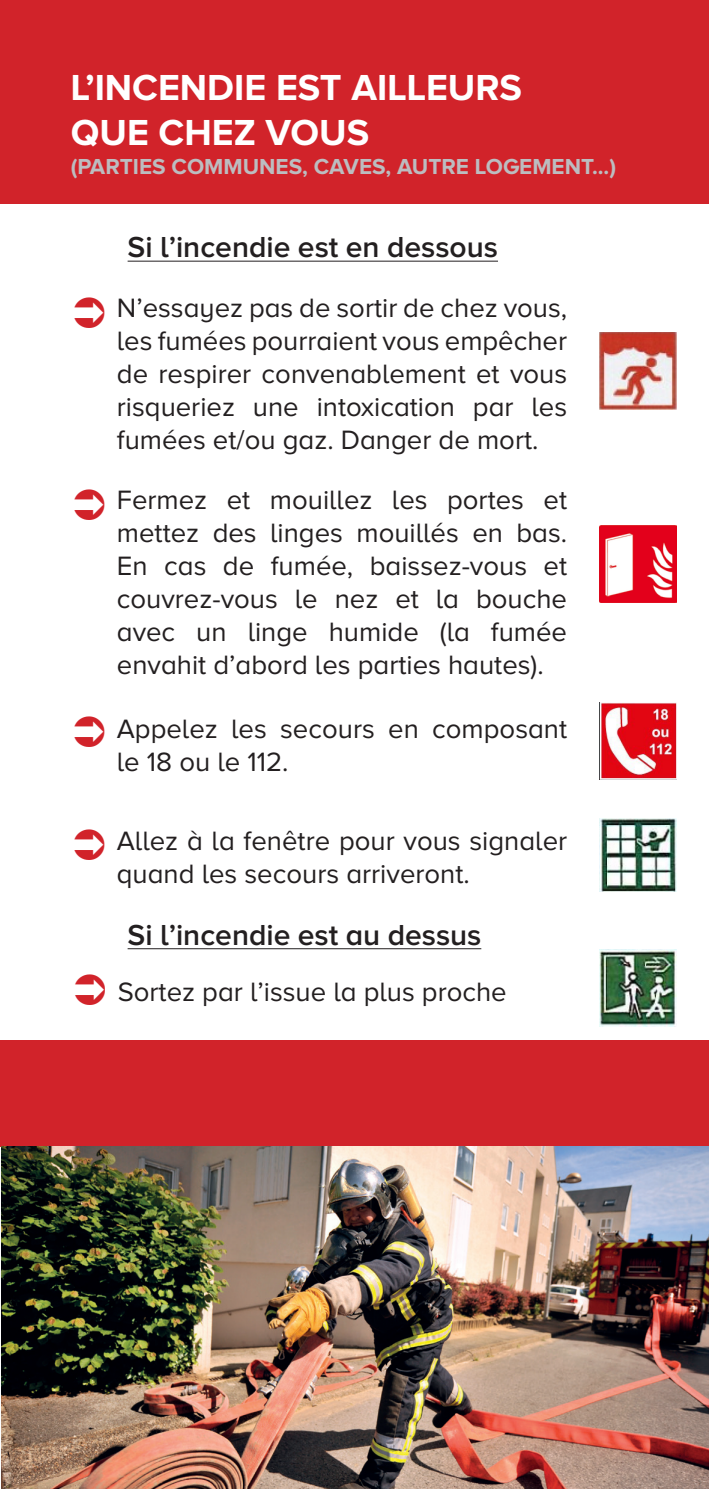
<style>
.page{position:relative;width:709px;height:1489px;background:#fff}
.page>*{position:absolute;margin:0;border:0;box-sizing:border-box;transform-origin:0 0}
.t1{font:700 37.5px "Proxima Nova A";color:#fff}
.t2{font:600 30px "Proxima Nova A";color:#231f20}
.t3{font:27.5px/33px "Proxima Nova A";color:#231f20}
.t4{font:700 22.5px "Proxima Nova A";color:#bcbdc0}
</style>
<div class="page">
<div style="left:0;top:0;width:709px;height:203px;background:#d1232a"></div>
<div style="left:0;top:1039px;width:709px;height:107px;background:#d1232a"></div>
<img style="left:1px;top:1146px;width:708px;height:342px">
<hr style="left:128px;top:948px;width:353px;height:1px;background:#231f20">
<hr style="left:128px;top:261px;width:370px;height:1px;background:#231f20">
<img style="left:599px;top:702px;width:77px;height:77px">
<img style="left:599px;top:332px;width:77px;height:77px">
<img style="left:600px;top:525px;width:76px;height:77px">
<img style="left:600px;top:818px;width:76px;height:73px">
<img style="left:599px;top:949px;width:77px;height:77px">
<p class="t1" style="left:71px;top:66px;width:452px">L’INCENDIE EST AILLEURS</p>
<p class="t1" style="left:71px;top:111px;width:300px">QUE CHEZ VOUS</p>
<p class="t4" style="left:71px;top:154px;width:546px">(PARTIES COMMUNES, CAVES, AUTRE LOGEMENT...)</p>
<p class="t2" style="left:128px;top:230px;width:372px">Si l’incendie est en dessous</p>
<p class="t3" style="left:117px;top:291px;width:452px;text-align:justify">N’essayez pas de sortir de chez vous, les fumées pourraient vous empêcher de respirer convenablement et vous risqueriez une intoxication par les fumées et/ou gaz. Danger de mort.</p>
<p class="t3" style="left:117px;top:482px;width:452px;text-align:justify">Fermez et mouillez les portes et mettez des linges mouillés en bas.<br>En cas de fumée, baissez-vous et couvrez-vous le nez et la bouche avec un linge humide (la fumée envahit d’abord les parties hautes).</p>
<p class="t3" style="left:117px;top:712px;width:452px">Appelez les secours en composant le 18 ou le 112.</p>
<p class="t3" style="left:117px;top:824px;width:452px">Allez à la fenêtre pour vous signaler quand les secours arriveront.</p>
<p class="t2" style="left:128px;top:917px;width:355px">Si l’incendie est au dessus</p>
<p class="t3" style="left:118px;top:974px;width:390px">Sortez par l’issue la plus proche</p>
</div>
